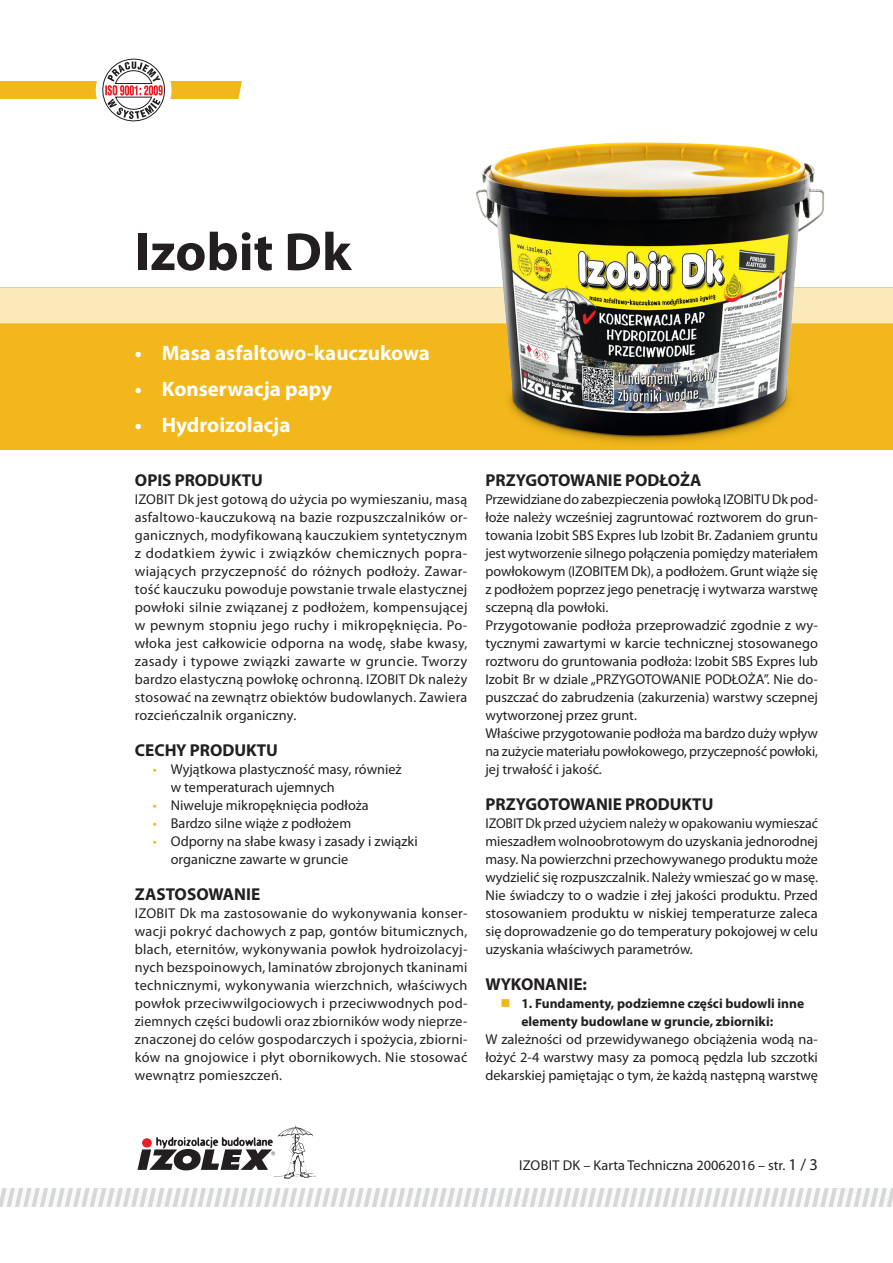
<style>
.page{position:relative;width:893px;height:1263px;background:#fff}
.page>*{position:absolute;margin:0;border:0;box-sizing:border-box;transform-origin:0 0}
.t1{font:700 54px "Myriad Pro";color:#231f20}
.t2{font:700 21px "Myriad Pro";color:#fff}
.t3{font:700 17.25px "Myriad Pro";color:#231f20}
.t4{font:14.25px/18px "Myriad Pro";color:#231f20;text-align:justify}
.t5{font:700 13.5px/18px "Myriad Pro";color:#231f20}
.s1{color:#f2b71a}
.s2{font-size:16.5px}
</style>
<div class="page">
<svg style="left:0;top:1188px;width:893px;height:18px"></svg>
<svg style="left:138px;top:1125px;width:178px;height:54px"></svg>
<svg style="left:0;top:58px;width:242px;height:64px"></svg>
<div style="left:0;top:287px;width:893px;height:163px;background:#f2b71a"></div>
<div style="left:0;top:287px;width:893px;height:36px;background:#fbe9b9"></div>
<img style="left:448px;top:142px;width:404px;height:301px">
<h1 class="t1" style="left:135px;top:217px;width:218px">Izobit Dk</h1>
<h2 class="t2" style="left:135px;top:339px;width:297px">• Masa asfaltowo-kauczukowa</h2>
<h2 class="t2" style="left:135px;top:375px;width:199px">• Konserwacja papy</h2>
<h2 class="t2" style="left:135px;top:411px;width:157px">• Hydroizolacja</h2>
<p class="t3" style="left:135px;top:469px;width:129px">OPIS PRODUKTU</p>
<p class="t4" style="left:135px;top:490px;width:334px">IZOBIT Dk jest gotową do użycia po wymieszaniu, masą asfaltowo-kauczukową na bazie rozpuszczalników or&shy;ganicznych, modyfikowaną kauczukiem syntetycznym z dodatkiem żywic i związków chemicznych popra&shy;wiających przyczepność do różnych podłoży. Zawar&shy;tość kauczuku powoduje powstanie trwale elastycznej powłoki silnie związanej z podłożem, kompensującej w pewnym stopniu jego ruchy i mikropęknięcia. Po&shy;włoka jest całkowicie odporna na wodę, słabe kwasy, zasady i typowe związki zawarte w gruncie. Tworzy bardzo elastyczną powłokę ochronną. IZOBIT Dk należy stosować na zewnątrz obiektów budowlanych. Zawiera rozcieńczalnik organiczny.</p>
<p class="t3" style="left:135px;top:739px;width:145px">CECHY PRODUKTU</p>
<p class="t4" style="left:171px;top:760px;width:232px;text-indent:-18px"><span class="s1">•</span> Wyjątkowa plastyczność masy, również w temperaturach ujemnych</p>
<p class="t4" style="left:153px;top:796px;width:217px"><span class="s1">•</span> Niweluje mikropęknięcia podłoża</p>
<p class="t4" style="left:153px;top:814px;width:200px"><span class="s1">•</span> Bardzo silne wiąże z podłożem</p>
<p class="t4" style="left:171px;top:832px;width:249px;text-indent:-18px"><span class="s1">•</span> Odporny na słabe kwasy i zasady i związki organiczne zawarte w gruncie</p>
<p class="t3" style="left:135px;top:883px;width:127px">ZASTOSOWANIE</p>
<p class="t4" style="left:135px;top:904px;width:334px">IZOBIT Dk ma zastosowanie do wykonywania konser&shy;wacji pokryć dachowych z pap, gontów bitumicznych, blach, eternitów, wykonywania powłok hydroizolacyj&shy;nych bezspoinowych, laminatów zbrojonych tkaninami technicznymi, wykonywania wierzchnich, właściwych powłok przeciwwilgociowych i przeciwwodnych pod&shy;ziemnych części budowli oraz zbiorników wody nieprze&shy;znaczonej do celów gospodarczych i spożycia, zbiorni&shy;ków na gnojowice i płyt obornikowych. Nie stosować wewnątrz pomieszczeń.</p>
<p class="t3" style="left:486px;top:469px;width:218px">PRZYGOTOWANIE PODŁOŻA</p>
<p class="t4" style="left:485px;top:490px;width:334px;text-align:left">Przewidziane do zabezpieczenia powłoką IZOBITU Dk pod&shy;łoże należy wcześniej zagruntować roztworem do grun&shy;towania Izobit SBS Expres lub Izobit Br. Zadaniem gruntu jest wytworzenie silnego połączenia pomiędzy materiałem powłokowym (IZOBITEM Dk), a podłożem. Grunt wiąże się z podłożem poprzez jego penetrację i wytwarza warstwę sczepną dla powłoki.<br>Przygotowanie podłoża przeprowadzić zgodnie z wy&shy;tycznymi zawartymi w karcie technicznej stosowanego roztworu do gruntowania podłoża: Izobit SBS Expres lub Izobit Br w dziale „PRZYGOTOWANIE PODŁOŻA”. Nie do&shy;puszczać do zabrudzenia (zakurzenia) warstwy sczepnej wytworzonej przez grunt.<br>Właściwe przygotowanie podłoża ma bardzo duży wpływ na zużycie materiału powłokowego, przyczepność powłoki, jej trwałość i jakość.</p>
<p class="t3" style="left:486px;top:793px;width:229px">PRZYGOTOWANIE PRODUKTU</p>
<p class="t4" style="left:485px;top:814px;width:334px">IZOBIT Dk przed użyciem należy w opakowaniu wymieszać mieszadłem wolnoobrotowym do uzyskania jednorodnej masy. Na powierzchni przechowywanego produktu może wydzielić się rozpuszczalnik. Należy wmieszać go w masę.<br>Nie świadczy to o wadzie i złej jakości produktu. Przed stosowaniem produktu w niskiej temperaturze zaleca się doprowadzenie go do temperatury pokojowej w celu uzyskania właściwych parametrów.</p>
<p class="t3" style="left:486px;top:973px;width:103px">WYKONANIE:</p>
<p class="t5" style="left:521px;top:994px;width:284px;text-indent:-21px"><span class="s1">■</span> 1. Fundamenty, podziemne części budowli inne elementy budowlane w gruncie, zbiorniki:</p>
<p class="t4" style="left:485px;top:1030px;width:334px">W zależności od przewidywanego obciążenia wodą na&shy;łożyć 2-4 warstwy masy za pomocą pędzla lub szczotki dekarskiej pamiętając o tym, że każdą następną warstwę</p>
<p class="t4" style="left:519px;top:1156px;width:300px">IZOBIT DK – Karta Techniczna 20062016 – str. <span class="s2">1 / 3</span></p>
</div>
